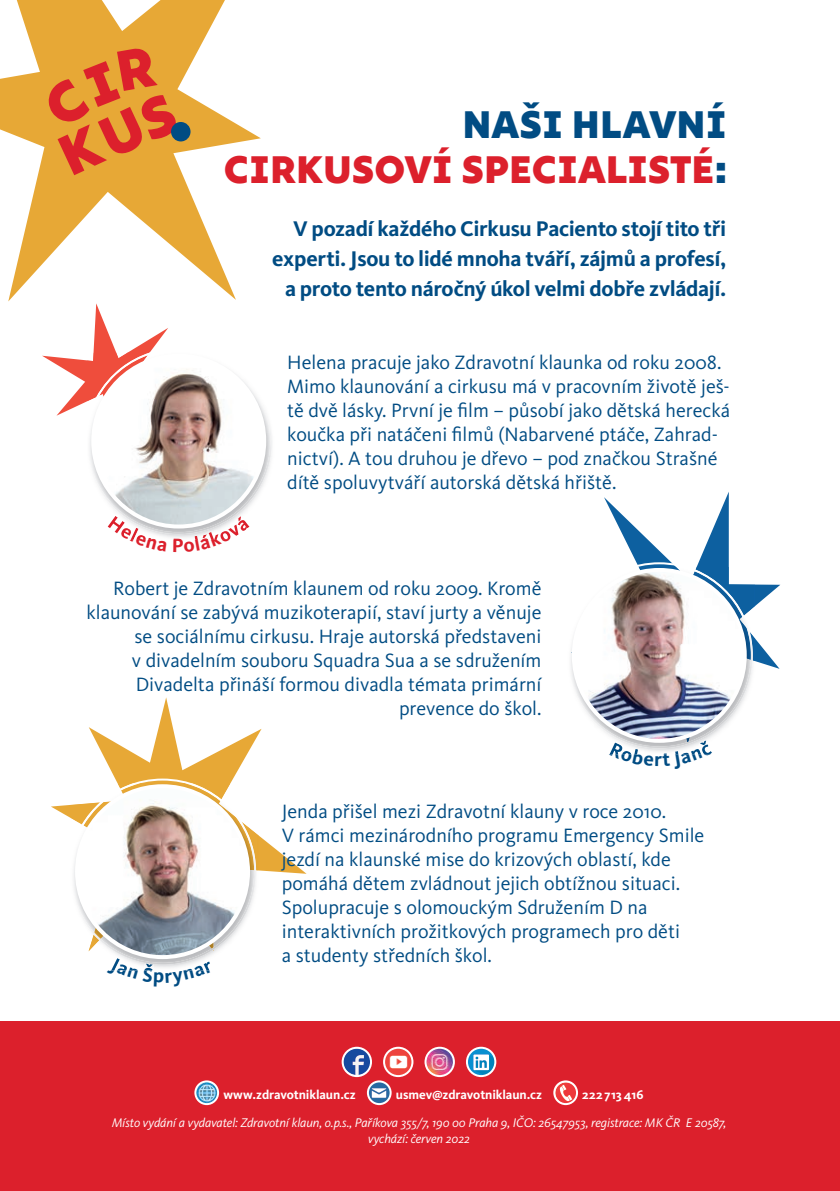
<style>
.page{position:relative;width:840px;height:1191px;background:#fff}
.page>*{position:absolute;margin:0;border:0;box-sizing:border-box;transform-origin:0 0}
.t1{font:900 38px/45.6px "Rig Sans";letter-spacing:.005em;color:#dc202c;text-align:right}
.t2{font:700 22px/30px "Kievit Pro";letter-spacing:-.015em;color:#014c83;text-align:right}
.t3{font:20px/24px "Kievit Pro";color:#014c83}
.t4{font:italic 13px/15.6px "Kievit Pro";letter-spacing:-.01em;color:#fff;text-align:center}
.t5{font:700 13px "Kievit Pro";letter-spacing:-.01em;color:#fff}
.t6{font:700 13px "Kievit Pro";letter-spacing:.015em;color:#fff}
.s1{color:#014c83}
</style>
<div class="page">
<div style="left:0;top:1021px;width:839px;height:170px;background:#dc202c"></div>
<svg style="left:0;top:0;width:261px;height:301px"></svg>
<img style="left:342px;top:1047px;width:29px;height:29px;border-radius:14px">
<div style="left:341px;top:1046px;width:31px;height:31px;border:2px solid #fff;border-radius:50%"></div>
<img style="left:384px;top:1047px;width:28px;height:29px;border-radius:14px">
<div style="left:383px;top:1046px;width:30px;height:31px;border:2px solid #fff;border-radius:50%"></div>
<img style="left:425px;top:1047px;width:28px;height:29px;border-radius:14px">
<div style="left:424px;top:1046px;width:30px;height:31px;border:2px solid #fff;border-radius:50%"></div>
<img style="left:466px;top:1047px;width:29px;height:29px;border-radius:14px">
<div style="left:465px;top:1046px;width:31px;height:31px;border:2px solid #fff;border-radius:50%"></div>
<img style="left:195px;top:1081px;width:23px;height:23px;border-radius:11px">
<div style="left:194px;top:1080px;width:25px;height:25px;border:2px solid #fff;border-radius:50%"></div>
<img style="left:368px;top:1081px;width:22px;height:23px;border-radius:11px">
<div style="left:367px;top:1080px;width:24px;height:25px;border:2px solid #fff;border-radius:50%"></div>
<img style="left:554px;top:1081px;width:22px;height:23px;border-radius:11px">
<div style="left:553px;top:1080px;width:24px;height:25px;border:2px solid #fff;border-radius:50%"></div>
<svg style="left:49px;top:48px;width:127px;height:127px;background:#e37c32"></svg>
<div style="left:171px;top:122px;width:19px;height:19px;background:#014c83;border-radius:50%"></div>
<svg style="left:604px;top:492px;width:175px;height:177px"></svg>
<svg style="left:51px;top:697px;width:255px;height:177px"></svg>
<img style="left:752px;top:567px;width:2px;height:94px">
<svg style="left:42px;top:303px;width:230px;height:237px"></svg>
<img style="left:571px;top:562px;width:181px;height:193px">
<svg style="left:69px;top:778px;width:187px;height:193px"></svg>
<h1 class="t1" style="left:224px;top:102px;width:504px"><span class="s1">NAŠI HLAVNÍ<br></span>CIRKUSOVÍ SPECIALISTÉ<span class="s1">:</span></h1>
<p class="t2" style="left:272px;top:214px;width:455px">V pozadí každého Cirkusu Paciento stojí tito tři experti. Jsou to lidé mnoha tváří, zájmů a profesí, a proto tento náročný úkol velmi dobře zvládají.</p>
<p class="t3" style="left:287px;top:350px;width:444px">Helena pracuje jako Zdravotní klaunka od roku 2008.<br>Mimo klaunování a cirkusu má v pracovním životě ješ&shy;tě dvě lásky. První je film – působí jako dětská herecká koučka při natáčeni filmů (Nabarvené ptáče, Zahrad&shy;nictví). A tou druhou je dřevo – pod značkou Strašné dítě spoluvytváří autorská dětská hřiště.</p>
<p class="t3" style="left:86px;top:576px;width:456px;text-align:right">Robert je Zdravotním klaunem od roku 2009. Kromě klaunování se zabývá muzikoterapií, staví jurty a věnuje se sociálnímu cirkusu. Hraje autorská představeni<br>v divadelním souboru Squadra Sua a se sdružením Divadelta přináší formou divadla témata primární prevence do škol.</p>
<p class="t3" style="left:281px;top:798px;width:424px">Jenda přišel mezi Zdravotní klauny v roce 2010.<br>V rámci mezinárodního programu Emergency Smile jezdí na klaunské mise do krizových oblastí, kde pomáhá dětem zvládnout jejich obtížnou situaci.<br>Spolupracuje s olomouckým Sdružením D na interaktivních prožitkových programech pro děti<br>a studenty středních škol.</p>
<p class="t5" style="left:223px;top:1087px;width:134px">www.zdravotniklaun.cz</p>
<p class="t5" style="left:395px;top:1087px;width:148px">usmev@zdravotniklaun.cz</p>
<p class="t6" style="left:582px;top:1087px;width:63px">222 713 416</p>
<p class="t4" style="left:112px;top:1115px;width:615px">Místo vydání a vydavatel: Zdravotní klaun, o.p.s., Paříkova 355/7, 190 00 Praha 9, IČO: 26547953, registrace: MK ČR E 20587, vychází: červen 2022</p>
</div>
